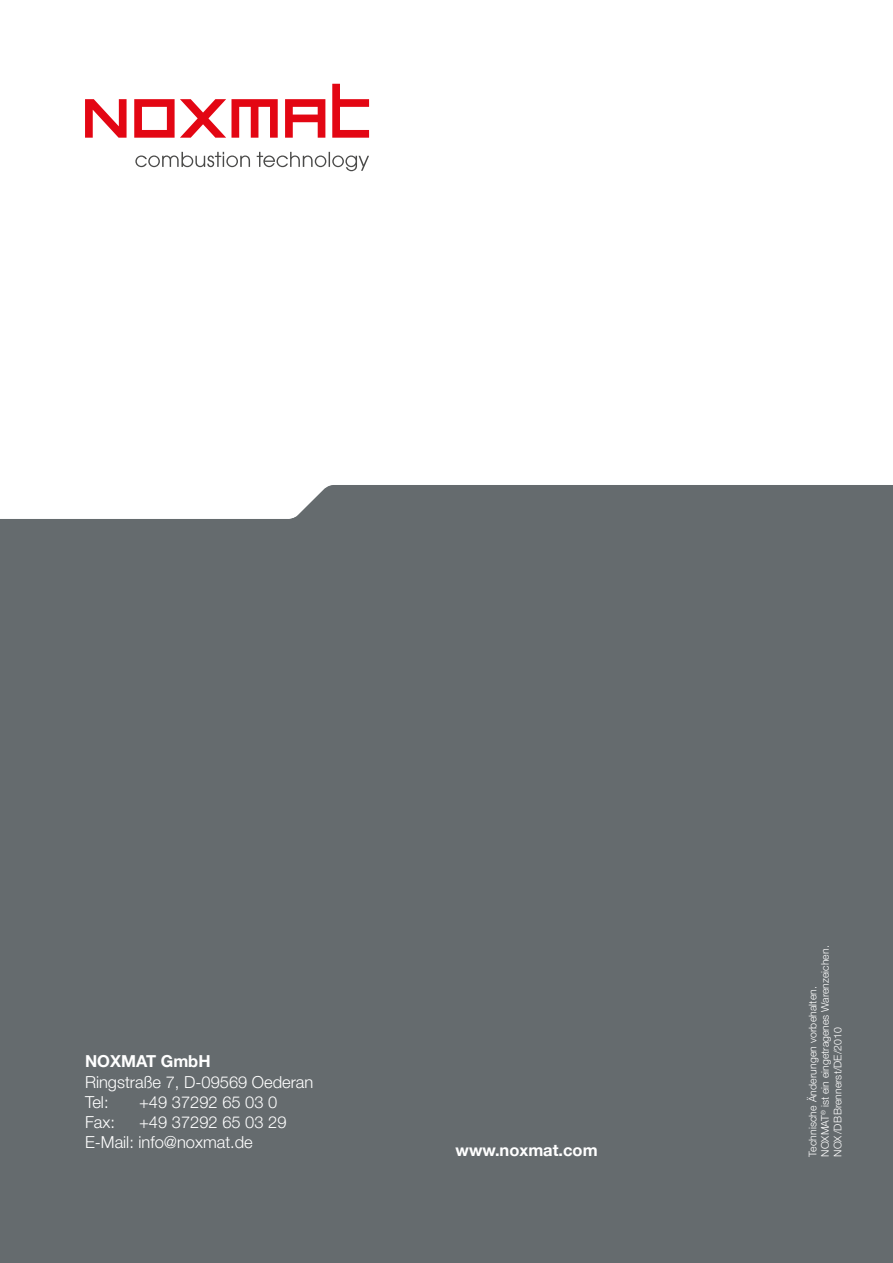
<style>
.page{position:relative;width:893px;height:1263px;background:#656b6e}
.page>*{position:absolute;margin:0;border:0;box-sizing:border-box;transform-origin:0 0}
.t1{font:300 16.5px/20.2px "Helvetica Neue LT Pro";color:#fff}
.t2{font:700 16.5px "Helvetica Neue LT Pro";color:#fff}
.t3{font:300 10.5px/12.6px "Helvetica Neue LT Pro";color:#fff}
</style>
<div class="page">
<div style="left:0;top:0;width:893px;height:519px;background:#fff"></div>
<svg style="left:135px;top:152px;width:234px;height:19px;background:#ddd"></svg>
<svg style="left:85px;top:84px;width:284px;height:54px;background:#f4a4a9"></svg>
<h1 class="t2" style="left:85px;top:1051px;width:127px">NOXMAT GmbH</h1>
<h1 class="t1" style="left:85px;top:1071px;width:230px">Ringstraße 7, D-09569 Oederan<br>Tel:</h1>
<h1 class="t1" style="left:139px;top:1091px;width:140px">+49 37292 65 03 0</h1>
<h1 class="t1" style="left:85px;top:1112px;width:31px">Fax:</h1>
<h1 class="t1" style="left:85px;top:1112px;width:203px;text-indent:54px">+49 37292 65 03 29<br>E-Mail: info@noxmat.de</h1>
<h1 class="t2" style="left:456px;top:1140px;width:144px">www.noxmat.com</h1>
<p class="t3" style="left:806px;top:1157px;width:213px;rotate:-90deg">Technische Änderungen vorbehalten.<br>NOXMAT<sup>®</sup> ist ein eingetragenes Warenzeichen.<br>NOX/DBBrennerst/DE/2010</p>
</div>
